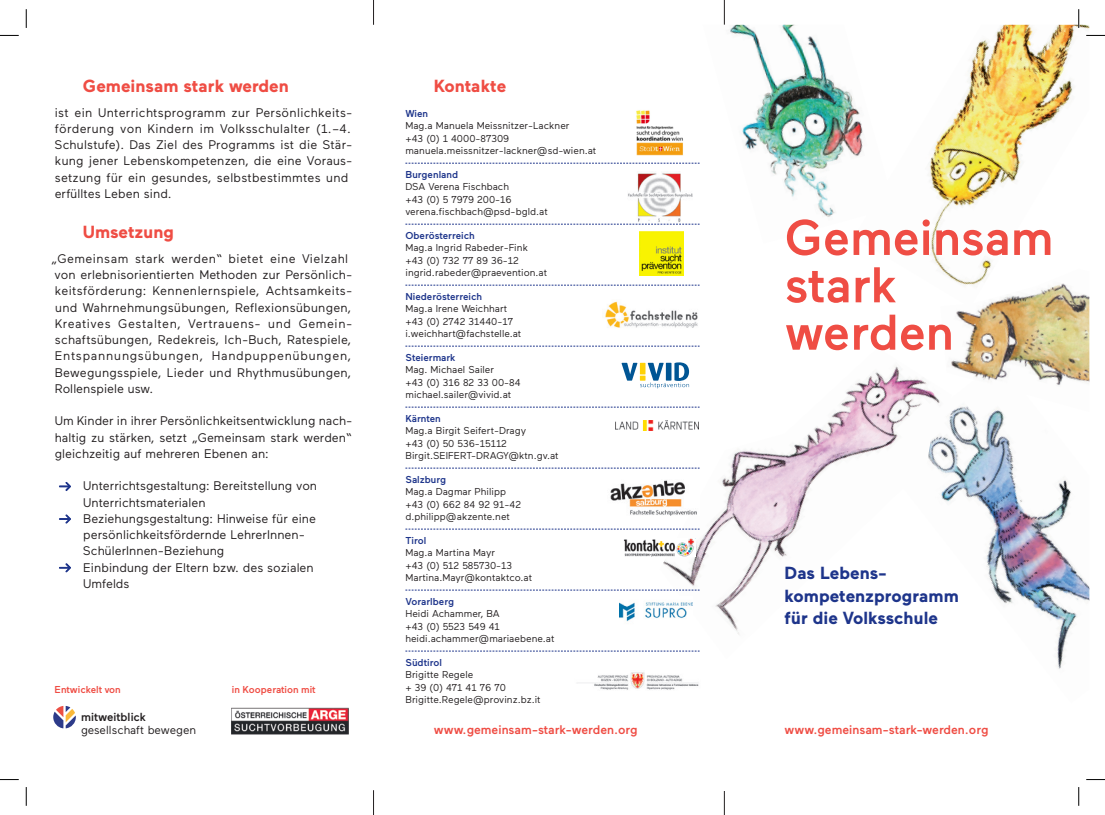
<style>
.page{position:relative;width:1105px;height:815px;background:#fff}
.page>*{position:absolute;margin:0;border:0;box-sizing:border-box;transform-origin:0 0}
.titel{font:500 50px "Maax";color:#ef4d44}
.Heading_1{font:700 17.5px/22.5px "Maax";color:#1e358b}
.Heading_1-2{font:700 17.5px "Maax";color:#ef4d44}
.p_ohne{font:12.5px/16.2px "Maax";letter-spacing:.01em;color:#231f20}
.p_ohne-2{font:500 12.5px "Maax";color:#ef4d44}
.t1{font:11.62px/12.6px "Maax";color:#231f20}
.Marginaline_8{font:10px "Maax";color:#231f20}
.HL_8{font:500 10px "Maax";color:#1e358b}
.t2{font:500 10px "Maax";color:#ef4d44}
.s1{font-family:"Netto Icons OT";font-size:11.25px;color:#1e358b}
.s2{font-weight:500}
</style>
<div class="page">
<svg style="left:373px;top:0;width:1px;height:25px"></svg>
<svg style="left:724px;top:0;width:1px;height:25px"></svg>
<svg style="left:373px;top:790px;width:1px;height:25px"></svg>
<svg style="left:724px;top:791px;width:1px;height:24px"></svg>
<img style="left:929px;top:25px;width:160px;height:244px">
<img style="left:952px;top:412px;width:137px;height:257px">
<img style="left:730px;top:25px;width:133px;height:192px">
<img style="left:941px;top:269px;width:148px;height:143px">
<img style="left:660px;top:348px;width:292px;height:304px">
<svg style="left:405px;top:163px;width:294px;height:1px"></svg>
<svg style="left:405px;top:224px;width:294px;height:1px"></svg>
<svg style="left:405px;top:285px;width:294px;height:1px"></svg>
<svg style="left:405px;top:346px;width:294px;height:1px"></svg>
<svg style="left:405px;top:407px;width:294px;height:1px"></svg>
<svg style="left:405px;top:468px;width:294px;height:1px"></svg>
<svg style="left:405px;top:529px;width:294px;height:1px"></svg>
<svg style="left:405px;top:590px;width:294px;height:1px"></svg>
<svg style="left:405px;top:651px;width:294px;height:1px"></svg>
<svg style="left:59px;top:482px;width:12px;height:9px"></svg>
<svg style="left:59px;top:514px;width:12px;height:10px"></svg>
<svg style="left:59px;top:563px;width:12px;height:9px"></svg>
<img style="left:616px;top:421px;width:82px;height:9px">
<img style="left:636px;top:110px;width:47px;height:46px">
<img style="left:620px;top:597px;width:72px;height:29px">
<img style="left:624px;top:539px;width:72px;height:18px">
<img style="left:578px;top:672px;width:121px;height:18px">
<img style="left:610px;top:479px;width:90px;height:36px">
<svg style="left:622px;top:362px;width:67px;height:26px"></svg>
<div style="left:640px;top:363px;width:5px;height:11px;background:#fed105"></div>
<img style="left:605px;top:301px;width:93px;height:27px">
<img style="left:628px;top:173px;width:64px;height:49px">
<img style="left:639px;top:232px;width:44px;height:43px">
<img style="left:232px;top:708px;width:117px;height:26px">
<svg style="left:53px;top:706px;width:23px;height:22px"></svg>
<svg style="left:0;top:35px;width:19px;height:1px"></svg>
<svg style="left:1086px;top:35px;width:19px;height:1px"></svg>
<svg style="left:0;top:779px;width:19px;height:1px"></svg>
<svg style="left:1086px;top:779px;width:19px;height:1px"></svg>
<svg style="left:25px;top:9px;width:2px;height:19px"></svg>
<svg style="left:25px;top:787px;width:2px;height:19px"></svg>
<svg style="left:1078px;top:9px;width:1px;height:19px"></svg>
<svg style="left:1078px;top:787px;width:1px;height:19px"></svg>
<p class="Heading_1-2" style="left:83px;top:76px;width:207px">Gemeinsam stark werden</p>
<p class="Heading_1-2" style="left:434px;top:76px;width:74px">Kontakte</p>
<p class="p_ohne" style="left:54px;top:104px;width:299px">ist ein Unterrichtsprogramm zur Persönlichkeits&shy;förderung von Kindern im Volksschulalter (1.–4.<br>Schulstufe). Das Ziel des Programms ist die Stär&shy;kung jener Lebenskompetenzen, die eine Voraus&shy;setzung für ein gesundes, selbstbestimmtes und erfülltes Leben sind.</p>
<p class="Heading_1-2" style="left:83px;top:222px;width:93px">Umsetzung</p>
<p class="p_ohne" style="left:52px;top:251px;width:302px">„Gemeinsam stark werden“ bietet eine Vielzahl von erlebnisorientierten Methoden zur Persönlich&shy;keitsförderung: Kennenlernspiele, Achtsamkeits&shy;und Wahrnehmungsübungen, Reflexionsübungen, Kreatives Gestalten, Vertrauens- und Gemein&shy;schaftsübungen, Redekreis, Ich- Buch, Ratespiele, Entspannungsübungen, Handpuppenübungen, Bewegungsspiele, Lieder und Rhythmusübungen, Rollenspiele usw.</p>
<p class="p_ohne" style="left:55px;top:413px;width:299px;text-align:justify">Um Kinder in ihrer Persönlichkeitsentwicklung nach&shy;haltig zu stärken, setzt „Gemeinsam stark werden“ gleichzeitig auf mehreren Ebenen an:</p>
<p class="p_ohne" style="left:83px;top:478px;width:235px;text-indent:-26px"><span class="s1">A</span> Unterrichtsgestaltung: Bereitstellung von<br>Unterrichtsmaterialen</p>
<p class="p_ohne" style="left:83px;top:511px;width:235px;text-indent:-25px"><span class="s1">A</span> Beziehungsgestaltung: Hinweise für eine persönlichkeitsfördernde LehrerInnen-<br>SchülerInnen-Beziehung</p>
<p class="p_ohne" style="left:83px;top:559px;width:232px;text-indent:-26px"><span class="s1">A</span> Einbindung der Eltern bzw. des sozialen<br>Umfelds</p>
<p class="HL_8" style="left:405px;top:108px;width:24px">Wien</p>
<p class="Marginaline_8" style="left:405px;top:120px;width:166px">Mag.a Manuela Meissnitzer-Lackner</p>
<p class="Marginaline_8" style="left:405px;top:133px;width:105px">+43 (0) 1 4000-87309</p>
<p class="Marginaline_8" style="left:405px;top:145px;width:192px">manuela.meissnitzer-lackner@sd-wien.at</p>
<p class="HL_8" style="left:405px;top:169px;width:54px">Burgenland</p>
<p class="Marginaline_8" style="left:405px;top:181px;width:105px">DSA Verena Fischbach</p>
<p class="Marginaline_8" style="left:405px;top:194px;width:108px">+43 (0) 5 7979 200- 16</p>
<p class="Marginaline_8" style="left:405px;top:206px;width:144px">verena.fischbach@psd- bgld.at</p>
<p class="HL_8" style="left:405px;top:230px;width:71px">Oberösterreich</p>
<p class="Marginaline_8" style="left:405px;top:242px;width:124px">Mag.a Ingrid Rabeder-Fink</p>
<p class="Marginaline_8" style="left:405px;top:255px;width:115px">+43 (0) 732 77 89 36- 12</p>
<p class="Marginaline_8" style="left:405px;top:267px;width:143px">ingrid.rabeder@praevention.at</p>
<p class="HL_8" style="left:405px;top:291px;width:78px">Niederösterreich</p>
<p class="Marginaline_8" style="left:405px;top:303px;width:103px">Mag.a Irene Weichhart</p>
<p class="Marginaline_8" style="left:405px;top:316px;width:109px">+43 (0) 2742 31440- 17</p>
<p class="Marginaline_8" style="left:405px;top:328px;width:117px">i.weichhart@fachstelle.at</p>
<p class="HL_8" style="left:405px;top:352px;width:52px">Steiermark</p>
<p class="Marginaline_8" style="left:405px;top:364px;width:90px">Mag. Michael Sailer</p>
<p class="Marginaline_8" style="left:405px;top:377px;width:117px">+43 (0) 316 82 33 00-84</p>
<p class="Marginaline_8" style="left:405px;top:389px;width:107px">michael.sailer@vivid.at</p>
<p class="HL_8" style="left:405px;top:413px;width:37px">Kärnten</p>
<p class="Marginaline_8" style="left:405px;top:425px;width:122px">Mag.a Birgit Seifert- Dragy</p>
<p class="Marginaline_8" style="left:405px;top:438px;width:103px">+43 (0) 50 536- 15112</p>
<p class="Marginaline_8" style="left:405px;top:450px;width:155px">Birgit.SEIFERT- DRAGY@ktn.gv.at</p>
<p class="HL_8" style="left:405px;top:474px;width:42px">Salzburg</p>
<p class="Marginaline_8" style="left:405px;top:486px;width:102px">Mag.a Dagmar Philipp</p>
<p class="Marginaline_8" style="left:405px;top:499px;width:117px">+43 (0) 662 84 92 91-42</p>
<p class="Marginaline_8" style="left:405px;top:511px;width:106px">d.philipp@akzente.net</p>
<p class="HL_8" style="left:405px;top:535px;width:22px">Tirol</p>
<p class="Marginaline_8" style="left:405px;top:547px;width:91px">Mag.a Martina Mayr</p>
<p class="Marginaline_8" style="left:405px;top:560px;width:108px">+43 (0) 512 585730- 13</p>
<p class="Marginaline_8" style="left:405px;top:572px;width:128px">Martina.Mayr@kontaktco.at</p>
<p class="HL_8" style="left:405px;top:596px;width:50px">Vorarlberg</p>
<p class="Marginaline_8" style="left:405px;top:608px;width:96px">Heidi Achammer, BA</p>
<p class="Marginaline_8" style="left:405px;top:621px;width:96px">+43 (0) 5523 549 41</p>
<p class="Marginaline_8" style="left:405px;top:633px;width:150px">heidi.achammer@mariaebene.at</p>
<p class="HL_8" style="left:405px;top:657px;width:38px">Südtirol</p>
<p class="Marginaline_8" style="left:405px;top:669px;width:69px">Brigitte Regele</p>
<p class="Marginaline_8" style="left:405px;top:682px;width:102px">+ 39 (0) 471 41 76 70</p>
<p class="Marginaline_8" style="left:405px;top:694px;width:137px">Brigitte.Regele@provinz.bz.it</p>
<p class="titel" style="left:785px;top:211px;width:270px">Gemeinsam</p>
<p class="titel" style="left:785px;top:258px;width:114px">stark</p>
<p class="titel" style="left:785px;top:305px;width:171px">werden</p>
<p class="Heading_1" style="left:785px;top:562px;width:176px">Das Lebens&shy;kompetenzprogramm für die Volksschule</p>
<p class="t2" style="left:55px;top:684px;width:68px">Entwickelt von</p>
<p class="t2" style="left:232px;top:684px;width:85px">in Kooperation mit</p>
<p class="t1" style="left:81px;top:711px;width:117px"><span class="s2">mitweitblick </span>gesellschaft bewegen</p>
<p class="p_ohne-2" style="left:434px;top:723px;width:205px">www.gemeinsam-stark-werden.org</p>
<p class="p_ohne-2" style="left:785px;top:723px;width:205px">www.gemeinsam-stark-werden.org</p>
</div>
